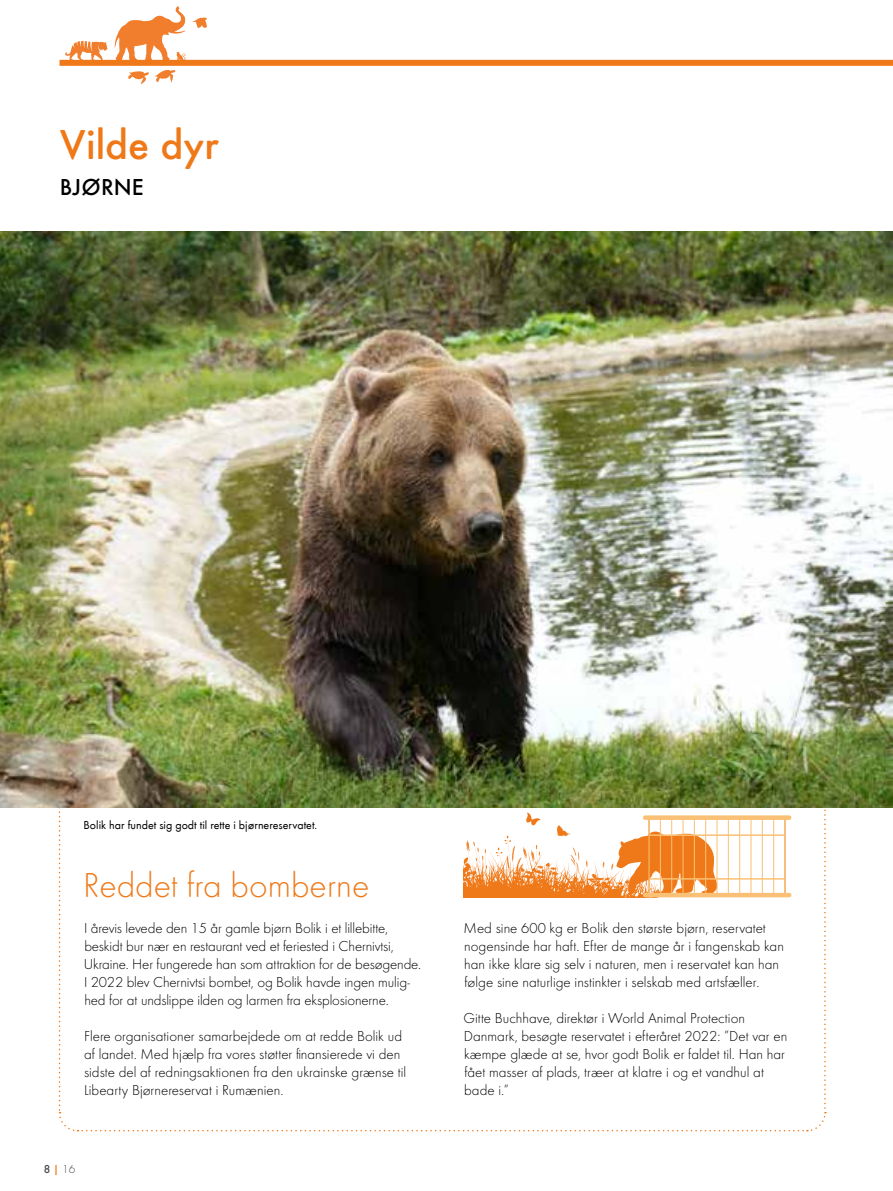
<style>
.page{position:relative;width:893px;height:1191px;background:#fff}
.page>*{position:absolute;margin:0;border:0;box-sizing:border-box;transform-origin:0 0}
.t1{font:500 43.5px "Futura Round";color:#ef7918}
.t2{font:300 36px "Futura Round";color:#ef7918}
.t3{font:500 24px "Futura Round";color:#000}
.t4{font:300 15px/18px "Futura Round";color:#000}
.t5{font:12px "Futura Round";color:#000}
.t6{font:300 12px "Futura Round";color:#4a4a49}
.s1{font-weight:500}
.s2{font-weight:500;color:#ef7918}
</style>
<div class="page">
<img style="left:0;top:231px;width:893px;height:576px">
<svg style="left:192px;top:18px;width:15px;height:10px"></svg>
<svg style="left:115px;top:7px;width:71px;height:53px"></svg>
<svg style="left:65px;top:41px;width:42px;height:19px"></svg>
<svg style="left:155px;top:70px;width:21px;height:13px"></svg>
<svg style="left:128px;top:71px;width:21px;height:13px"></svg>
<img style="left:58px;top:616px;width:768px;height:516px">
<div style="left:60px;top:60px;width:833px;height:6px;background:#ef7918"></div>
<h1 class="t1" style="left:60px;top:112px;width:160px">Vilde dyr</h1>
<h3 class="t3" style="left:60px;top:169px;width:85px">BJØRNE</h3>
<p class="t5" style="left:84px;top:816px;width:235px">Bolik har fundet sig godt til rette i bjørnereservatet.</p>
<h2 class="t2" style="left:83px;top:862px;width:288px">Reddet fra bomberne</h2>
<p class="t4" style="left:84px;top:919px;width:339px">I årevis levede den 15 år gamle bjørn Bolik i et lillebitte, beskidt bur nær en restaurant ved et feriested i Chernivtsi, Ukraine. Her fungerede han som attraktion for de besøgende.<br>I 2022 blev Chernivtsi bombet, og Bolik havde ingen mulig&shy;hed for at undslippe ilden og larmen fra eksplosionerne.</p>
<p class="t4" style="left:84px;top:1027px;width:324px">Flere organisationer samarbejdede om at redde Bolik ud af landet. Med hjælp fra vores støtter finansierede vi den sidste del af redningsaktionen fra den ukrainske grænse til Libearty Bjørnereservat i Rumænien.</p>
<p class="t6" style="left:44px;top:1161px;width:33px"><span class="s1">8</span><span class="s2">|</span>16</p>
<p class="t4" style="left:464px;top:919px;width:322px">Med sine 600 kg er Bolik den største bjørn, reservatet nogensinde har haft. Efter de mange år i fangenskab kan han ikke klare sig selv i naturen, men i reservatet kan han følge sine naturlige instinkter i selskab med artsfæller.</p>
<p class="t4" style="left:463px;top:1009px;width:325px">Gitte Buchhave, direktør i World Animal Protection Danmark, besøgte reservatet i efteråret 2022: ”Det var en kæmpe glæde at se, hvor godt Bolik er faldet til. Han har fået masser af plads, træer at klatre i og et vandhul at bade i.”</p>
</div>
